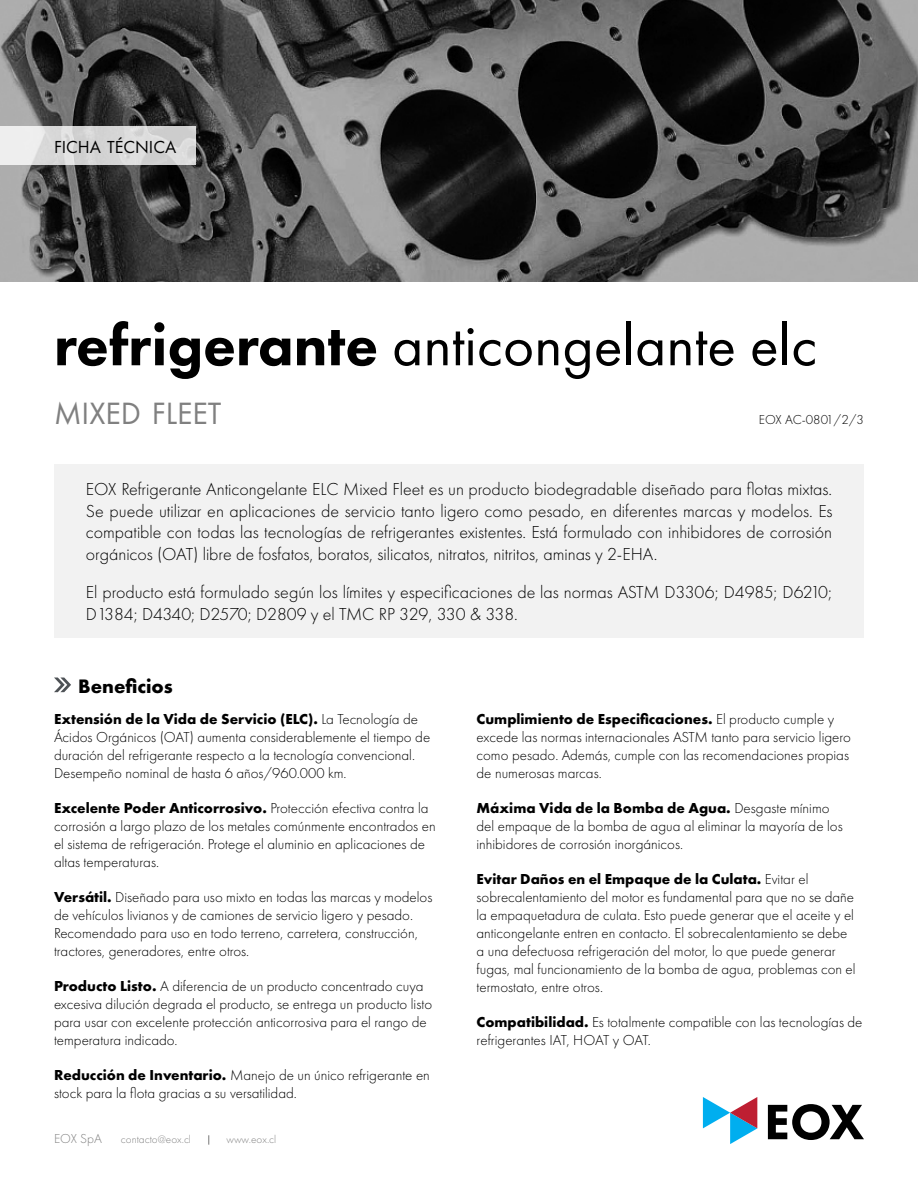
<style>
.page{position:relative;width:918px;height:1188px;background:#fff}
.page>*{position:absolute;margin:0;border:0;box-sizing:border-box;transform-origin:0 0}
.t1{font:59.7px "Futura PT";color:#000}
.t2{font:31.95px "Futura PT";color:#808080}
.Cuerpo_Descripción{font:700 20.25px "Futura PT";color:#000}
.Cuerpo_Descripción-2{font:300 18px/21.6px "Futura PT";color:#000;text-align:justify}
.t3{font:18px "Futura PT";color:#000}
.Cuerpo_Descripción-3{font:300 15px/18px "Futura PT";color:#000}
.t4{font:300 13.5px "Futura PT";letter-spacing:-.01em;color:#000}
.t5{font:300 13.5px "Futura PT";color:#808080}
.t6{font:300 11.25px "Futura PT";color:#808080}
.s1{font-weight:800}
.s2{font-weight:700}
</style>
<div class="page">
<svg style="left:768px;top:1104px;width:96px;height:36px"></svg>
<svg style="left:703px;top:1097px;width:54px;height:47px"></svg>
<img style="left:0;top:0;width:918px;height:281px">
<svg style="left:0;top:126px;width:196px;height:38px;fill:#dadada"></svg>
<div style="left:54px;top:464px;width:810px;height:173px;background:#f2f2f2"></div>
<svg style="left:54px;top:678px;width:17px;height:14px"></svg>
<p class="t3" style="left:54px;top:136px;width:124px">FICHA TÉCNICA</p>
<p class="t1" style="left:54px;top:310px;width:765px"><span class="s1">refrigerante</span> anticongelante elc</p>
<p class="t2" style="left:54px;top:394px;width:169px">MIXED FLEET</p>
<p class="t4" style="left:759px;top:412px;width:107px">EOX AC-0801/2/3</p>
<p class="Cuerpo_Descripción-2" style="left:86px;top:478px;width:748px">EOX Refrigerante Anticongelante ELC Mixed Fleet es un producto biodegradable diseñado para flotas mixtas.<br>Se puede utilizar en aplicaciones de servicio tanto ligero como pesado, en diferentes marcas y modelos. Es compatible con todas las tecnologías de refrigerantes existentes. Está formulado con inhibidores de corrosión orgánicos (OAT) libre de fosfatos, boratos, silicatos, nitratos, nitritos, aminas y 2-EHA.</p>
<p class="Cuerpo_Descripción-2" style="left:86px;top:582px;width:748px">El producto está formulado según los límites y especificaciones de las normas ASTM D3306; D4985; D6210;<br>D1384; D4340; D2570; D2809 y el TMC RP 329, 330 &amp; 338.</p>
<p class="Cuerpo_Descripción" style="left:78px;top:673px;width:96px">Beneficios</p>
<p class="Cuerpo_Descripción-3" style="left:54px;top:710px;width:378px"><span class="s2">Extensión de la Vida de Servicio (ELC).</span> La Tecnología de Ácidos Orgánicos (OAT) aumenta considerablemente el tiempo de duración del refrigerante respecto a la tecnología convencional.<br>Desempeño nominal de hasta 6 años/960.000 km.</p>
<p class="Cuerpo_Descripción-3" style="left:54px;top:799px;width:383px"><span class="s2">Excelente Poder Anticorrosivo.</span> Protección efectiva contra la corrosión a largo plazo de los metales comúnmente encontrados en el sistema de refrigeración. Protege el aluminio en aplicaciones de altas temperaturas.</p>
<p class="Cuerpo_Descripción-3" style="left:54px;top:888px;width:380px"><span class="s2">Versátil.</span> Diseñado para uso mixto en todas las marcas y modelos de vehículos livianos y de camiones de servicio ligero y pesado.<br>Recomendado para uso en todo terreno, carretera, construcción, tractores, generadores, entre otros.</p>
<p class="Cuerpo_Descripción-3" style="left:54px;top:977px;width:380px"><span class="s2">Producto Listo.</span> A diferencia de un producto concentrado cuya excesiva dilución degrada el producto, se entrega un producto listo para usar con excelente protección anticorrosiva para el rango de temperatura indicado.</p>
<p class="Cuerpo_Descripción-3" style="left:54px;top:1066px;width:377px"><span class="s2">Reducción de Inventario.</span> Manejo de un único refrigerante en stock para la flota gracias a su versatilidad.</p>
<p class="t5" style="left:54px;top:1131px;width:50px">EOX SpA</p>
<p class="t6" style="left:121px;top:1133px;width:72px">contacto@eox.cl</p>
<p class="t6" style="left:226px;top:1133px;width:51px">www.eox.cl</p>
<p class="Cuerpo_Descripción-3" style="left:477px;top:710px;width:376px"><span class="s2">Cumplimiento de Especificaciones.</span> El producto cumple y excede las normas internacionales ASTM tanto para servicio ligero como pesado. Además, cumple con las recomendaciones propias de numerosas marcas.</p>
<p class="Cuerpo_Descripción-3" style="left:477px;top:799px;width:368px"><span class="s2">Máxima Vida de la Bomba de Agua.</span> Desgaste mínimo del empaque de la bomba de agua al eliminar la mayoría de los inhibidores de corrosión inorgánicos.</p>
<p class="Cuerpo_Descripción-3" style="left:477px;top:870px;width:381px"><span class="s2">Evitar Daños en el Empaque de la Culata.</span> Evitar el sobrecalentamiento del motor es fundamental para que no se dañe la empaquetadura de culata. Esto puede generar que el aceite y el anticongelante entren en contacto. El sobrecalentamiento se debe a una defectuosa refrigeración del motor, lo que puede generar fugas, mal funcionamiento de la bomba de agua, problemas con el termostato, entre otros.</p>
<p class="Cuerpo_Descripción-3" style="left:477px;top:1013px;width:387px"><span class="s2">Compatibilidad.</span> Es totalmente compatible con las tecnologías de refrigerantes IAT, HOAT y OAT.</p>
</div>
